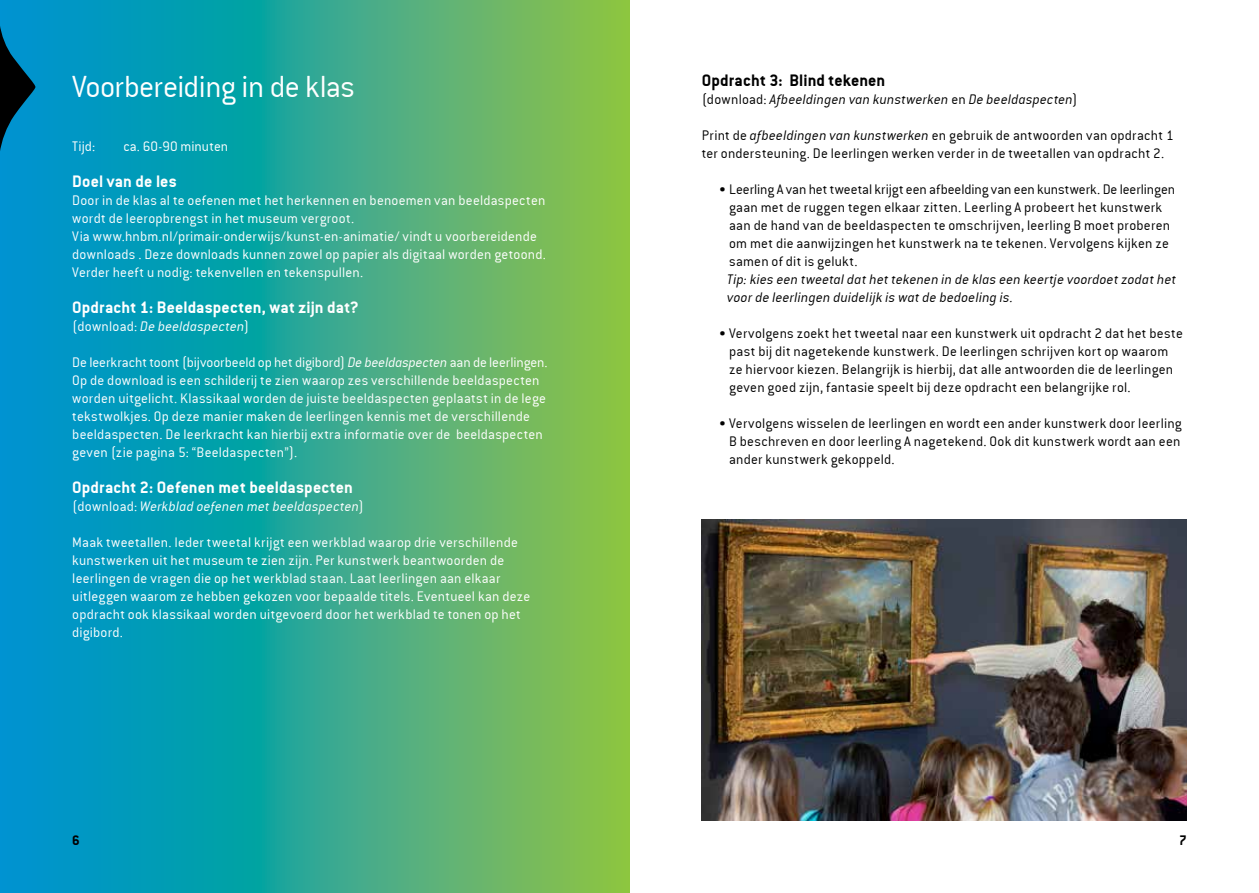
<style>
.page{position:relative;width:1259px;height:893px;background:#fff}
.page>*{position:absolute;margin:0;border:0;box-sizing:border-box;transform-origin:0 0}
.t1{font:33px "Conduit ITCTT Light";letter-spacing:-.02em;color:#fff}
.t2{font:18px "Conduit ITCTT Bold";letter-spacing:.01em;color:#fff}
.t3{font:18px "Conduit ITCTT Bold";letter-spacing:.005em;color:#000}
.t4{font:15px/18px "Conduit ITCTT Light";letter-spacing:.015em;color:#fff}
.t5{font:15px/18px "Conduit ITCTT Light";letter-spacing:.015em;color:#000}
.t6{font:italic 15px/18px "Conduit ITCTT Light";letter-spacing:.015em;color:#000}
.t7{font:italic 15px "Conduit ITCTT Light";letter-spacing:.015em;color:#fff}
.t8{font:15px "Conduit ITCTT Bold";color:#000}
.s1{font-style:normal}
.s2{font-style:italic}
</style>
<div class="page">
<svg style="left:0;top:0;width:629px;height:893px;background:#35a990"></svg>
<img style="left:702px;top:519px;width:484px;height:302px">
<svg style="left:0;top:23px;width:35px;height:131px;background:#00597c"></svg>
<h1 class="t1" style="left:72px;top:67px;width:284px">Voorbereiding in de klas</h1>
<p class="t4" style="left:72px;top:137px;width:25px">Tijd:</p>
<p class="t4" style="left:123px;top:137px;width:106px">ca. 60-90 minuten</p>
<p class="t2" style="left:72px;top:171px;width:106px">Doel van de les</p>
<p class="t4" style="left:72px;top:191px;width:475px">Door in de klas al te oefenen met het herkennen en benoemen van beeldaspecten wordt de leeropbrengst in het museum vergroot.<br>Via www.hnbm.nl/primair-onderwijs/kunst-en-animatie/ vindt u voorbereidende downloads . Deze downloads kunnen zowel op papier als digitaal worden getoond.<br>Verder heeft u nodig: tekenvellen en tekenspullen.</p>
<p class="t2" style="left:72px;top:297px;width:288px">Opdracht 1: Beeldaspecten, wat zijn dat?</p>
<p class="t7" style="left:72px;top:318px;width:178px"><span class="s1">(download:</span> De beeldaspecten<span class="s1">)</span></p>
<p class="t4" style="left:72px;top:353px;width:477px">De leerkracht toont (bijvoorbeeld op het digibord) <span class="s2">De beeldaspecten</span> aan de leerlingen.<br>Op de download is een schilderij te zien waarop zes verschillende beeldaspecten worden uitgelicht. Klassikaal worden de juiste beeldaspecten geplaatst in de lege tekstwolkjes. Op deze manier maken de leerlingen kennis met de verschillende beeldaspecten. De leerkracht kan hierbij extra informatie over de beeldaspecten geven (zie pagina 5: “Beeldaspecten”).</p>
<p class="t2" style="left:72px;top:477px;width:282px">Opdracht 2: Oefenen met beeldaspecten</p>
<p class="t7" style="left:72px;top:498px;width:293px"><span class="s1">(download:</span> Werkblad oefenen met beeldaspecten<span class="s1">)</span></p>
<p class="t4" style="left:72px;top:533px;width:459px">Maak tweetallen. Ieder tweetal krijgt een werkblad waarop drie verschillende kunstwerken uit het museum te zien zijn. Per kunstwerk beantwoorden de leerlingen de vragen die op het werkblad staan. Laat leerlingen aan elkaar uitleggen waarom ze hebben gekozen voor bepaalde titels. Eventueel kan deze opdracht ook klassikaal worden uitgevoerd door het werkblad te tonen op het digibord.</p>
<p class="t3" style="left:702px;top:69px;width:185px">Opdracht 3: Blind tekenen</p>
<p class="t6" style="left:702px;top:90px;width:377px"><span class="s1">(download:</span> Afbeeldingen van kunstwerken <span class="s1">en</span> De beeldaspecten<span class="s1">)</span></p>
<p class="t5" style="left:702px;top:126px;width:473px">Print de <span class="s2">afbeeldingen van kunstwerken</span> en gebruik de antwoorden van opdracht 1 ter ondersteuning. De leerlingen werken verder in de tweetallen van opdracht 2.</p>
<p class="t5" style="left:729px;top:180px;width:447px;text-indent:-10px">• Leerling A van het tweetal krijgt een afbeelding van een kunstwerk. De leerlingen gaan met de ruggen tegen elkaar zitten. Leerling A probeert het kunstwerk aan de hand van de beeldaspecten te omschrijven, leerling B moet proberen om met die aanwijzingen het kunstwerk na te tekenen. Vervolgens kijken ze samen of dit is gelukt.</p>
<p class="t6" style="left:727px;top:270px;width:450px">Tip: kies een tweetal dat het tekenen in de klas een keertje voordoet zodat het voor de leerlingen duidelijk is wat de bedoeling is.</p>
<p class="t5" style="left:729px;top:324px;width:455px;text-indent:-10px">• Vervolgens zoekt het tweetal naar een kunstwerk uit opdracht 2 dat het beste past bij dit nagetekende kunstwerk. De leerlingen schrijven kort op waarom ze hiervoor kiezen. Belangrijk is hierbij, dat alle antwoorden die de leerlingen geven goed zijn, fantasie speelt bij deze opdracht een belangrijke rol.</p>
<p class="t5" style="left:729px;top:414px;width:454px;text-align:justify;text-indent:-10px">• Vervolgens wisselen de leerlingen en wordt een ander kunstwerk door leerling B beschreven en door leerling A nagetekend. Ook dit kunstwerk wordt aan een ander kunstwerk gekoppeld.</p>
<p class="t8" style="left:72px;top:831px;width:9px">6</p>
<p class="t8" style="left:1179px;top:831px;width:9px">7</p>
</div>
